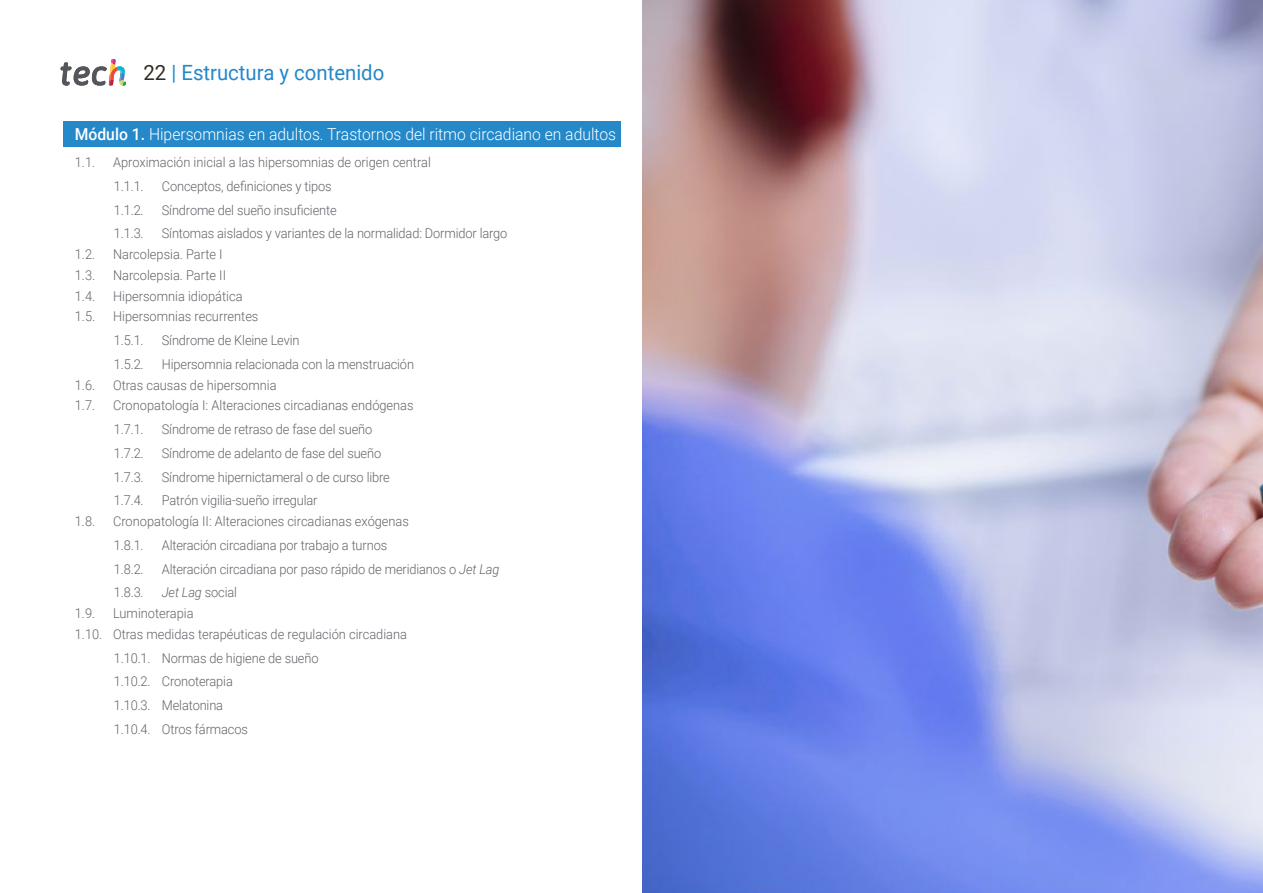
<style>
.page{position:relative;width:1263px;height:893px;background:#fff}
.page>*{position:absolute;margin:0;border:0;box-sizing:border-box;transform-origin:0 0}
.t1{font:21px "Roboto";color:#2488c9}
.t2{font:300 16.5px "Roboto";color:#fff;scale:.95 1}
.t3{font:300 13.5px/23.7px "Roboto";letter-spacing:-.01em;color:#61646a;scale:.95 1}
.t4{font:italic 300 13.5px "Roboto";letter-spacing:-.01em;color:#61646a;scale:.95 1}
.s1{color:#312e20}
.s2{font-weight:500}
.s3{font-style:italic}
.s4{font-style:normal}
</style>
<div class="page">
<img style="left:642px;top:0;width:621px;height:893px">
<div style="left:64px;top:121px;width:557px;height:25px;background:#2488c9"></div>
<svg style="left:61px;top:59px;width:65px;height:27px"></svg>
<h1 class="t1" style="left:144px;top:57px;width:242px"><span class="s1">22</span> | Estructura y contenido</h1>
<p class="t2" style="left:75px;top:123px;width:571px"><span class="s2">Módulo 1.</span> Hipersomnias en adultos. Trastornos del ritmo circadiano en adultos</p>
<p class="t3" style="left:75px;top:150px;width:23px">1.1.</p>
<p class="t3" style="left:113px;top:150px;width:336px">Aproximación inicial a las hipersomnias de origen central<br>1.1.1.</p>
<p class="t3" style="left:162px;top:174px;width:180px">Conceptos, definiciones y tipos</p>
<p class="t3" style="left:114px;top:197px;width:33px">1.1.2.</p>
<p class="t3" style="left:162px;top:197px;width:186px">Síndrome del sueño insuficiente</p>
<p class="t3" style="left:114px;top:221px;width:33px">1.1.3.</p>
<p class="t3" style="left:162px;top:221px;width:365px">Síntomas aislados y variantes de la normalidad: Dormidor largo</p>
<p class="t3" style="left:75px;top:242px;width:23px">1.2.</p>
<p class="t3" style="left:113px;top:242px;width:117px">Narcolepsia. Parte I</p>
<p class="t3" style="left:75px;top:263px;width:23px">1.3.</p>
<p class="t3" style="left:113px;top:263px;width:120px">Narcolepsia. Parte II</p>
<p class="t3" style="left:75px;top:283px;width:23px">1.4.</p>
<p class="t3" style="left:113px;top:283px;width:138px">Hipersomnia idiopática</p>
<p class="t3" style="left:75px;top:304px;width:23px">1.5.</p>
<p class="t3" style="left:113px;top:304px;width:154px">Hipersomnias recurrentes<br>1.5.1.</p>
<p class="t3" style="left:162px;top:328px;width:146px">Síndrome de Kleine Levin</p>
<p class="t3" style="left:114px;top:352px;width:33px">1.5.2.</p>
<p class="t3" style="left:162px;top:352px;width:267px">Hipersomnia relacionada con la menstruación</p>
<p class="t3" style="left:75px;top:372px;width:23px">1.6.</p>
<p class="t3" style="left:113px;top:372px;width:174px">Otras causas de hipersomnia</p>
<p class="t3" style="left:75px;top:393px;width:23px">1.7.</p>
<p class="t3" style="left:113px;top:393px;width:318px">Cronopatología I: Alteraciones circadianas endógenas<br>1.7.1.</p>
<p class="t3" style="left:162px;top:417px;width:223px">Síndrome de retraso de fase del sueño</p>
<p class="t3" style="left:114px;top:441px;width:33px">1.7.2.</p>
<p class="t3" style="left:162px;top:441px;width:232px">Síndrome de adelanto de fase del sueño</p>
<p class="t3" style="left:114px;top:464px;width:33px">1.7.3.</p>
<p class="t3" style="left:162px;top:464px;width:241px">Síndrome hipernictameral o de curso libre</p>
<p class="t3" style="left:114px;top:488px;width:33px">1.7.4.</p>
<p class="t3" style="left:162px;top:488px;width:165px">Patrón vigilia-sueño irregular</p>
<p class="t3" style="left:75px;top:509px;width:23px">1.8.</p>
<p class="t3" style="left:113px;top:509px;width:313px">Cronopatología II: Alteraciones circadianas exógenas<br>1.8.1.</p>
<p class="t3" style="left:162px;top:533px;width:239px">Alteración circadiana por trabajo a turnos</p>
<p class="t3" style="left:114px;top:556px;width:33px">1.8.2.</p>
<p class="t3" style="left:162px;top:556px;width:357px">Alteración circadiana por paso rápido de meridianos o <span class="s3">Jet Lag</span></p>
<p class="t3" style="left:114px;top:580px;width:33px">1.8.3.</p>
<p class="t4" style="left:162px;top:583px;width:81px">Jet Lag <span class="s4">social</span></p>
<p class="t3" style="left:75px;top:601px;width:23px">1.9.</p>
<p class="t3" style="left:75px;top:602px;width:351px;line-height:20.7px;text-indent:38px">Luminoterapia<br>1.10. Otras medidas terapéuticas de regulación circadiana</p>
<p class="t3" style="left:114px;top:645px;width:217px">1.10.1. Normas de higiene de sueño<br>1.10.2. Cronoterapia<br>1.10.3. Melatonina<br>1.10.4. Otros fármacos</p>
</div>
